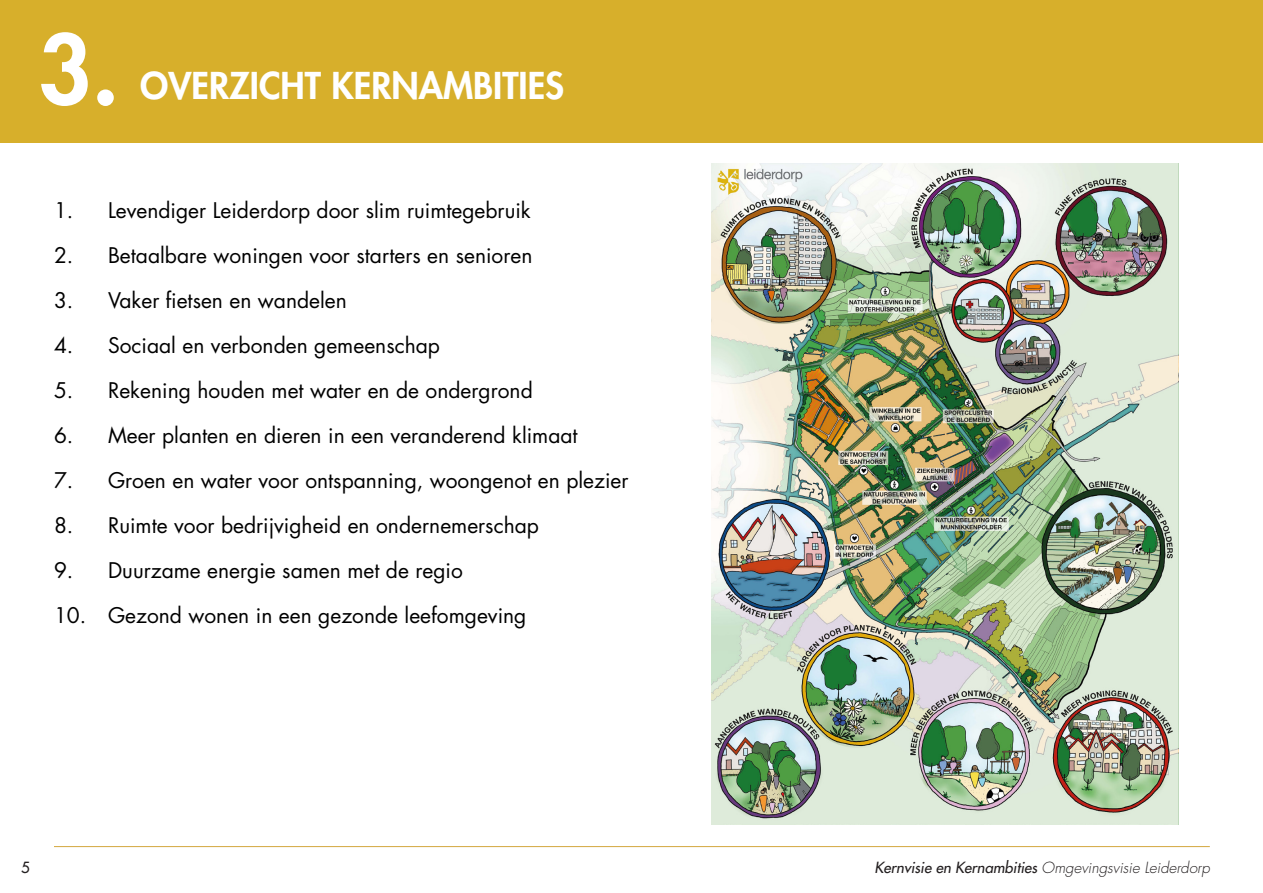
<style>
.page{position:relative;width:1263px;height:893px;background:#fff}
.page>*{position:absolute;margin:0;border:0;box-sizing:border-box;transform-origin:0 0}
.t1{font:800 93px "Futura Std";color:#fff}
.t2{font:800 36px "Futura Std";color:#fff}
.t3{font:21px "Futura Std";color:#000}
.t4{font:italic 300 15px "Futura Std";color:#231f20}
.t5{font:500 15px "Futura Std";color:#231f20}
.s1{font-weight:500}
</style>
<div class="page">
<hr style="left:54px;top:846px;width:1156px;height:1px;background:#d3a73e">
<div style="left:0;top:0;width:1263px;height:142px;background:#d7af2b"></div>
<img style="left:711px;top:164px;width:468px;height:661px">
<p class="t1" style="left:38px;top:11px;width:82px">3.</p>
<p class="t2" style="left:140px;top:63px;width:425px">OVERZICHT KERNAMBITIES</p>
<p class="t3" style="left:54px;top:197px;width:478px">1. Levendiger Leiderdorp door slim ruimtegebruik</p>
<p class="t3" style="left:54px;top:242px;width:480px">2. Betaalbare woningen voor starters en senioren</p>
<p class="t3" style="left:54px;top:287px;width:294px">3. Vaker fietsen en wandelen</p>
<p class="t3" style="left:54px;top:332px;width:387px">4. Sociaal en verbonden gemeenschap</p>
<p class="t3" style="left:54px;top:377px;width:480px">5. Rekening houden met water en de ondergrond</p>
<p class="t3" style="left:54px;top:422px;width:525px">6. Meer planten en dieren in een veranderend klimaat</p>
<p class="t3" style="left:54px;top:467px;width:576px">7. Groen en water voor ontspanning, woongenot en plezier</p>
<p class="t3" style="left:54px;top:512px;width:486px">8. Ruimte voor bedrijvigheid en ondernemerschap</p>
<p class="t3" style="left:54px;top:557px;width:410px">9. Duurzame energie samen met de regio</p>
<p class="t3" style="left:54px;top:602px;width:474px">10. Gezond wonen in een gezonde leefomgeving</p>
<p class="t5" style="left:21px;top:858px;width:10px">5</p>
<p class="t4" style="left:874px;top:859px;width:337px"><span class="s1">Kernvisie en Kernambities</span> Omgevingsvisie Leiderdorp</p>
</div>
